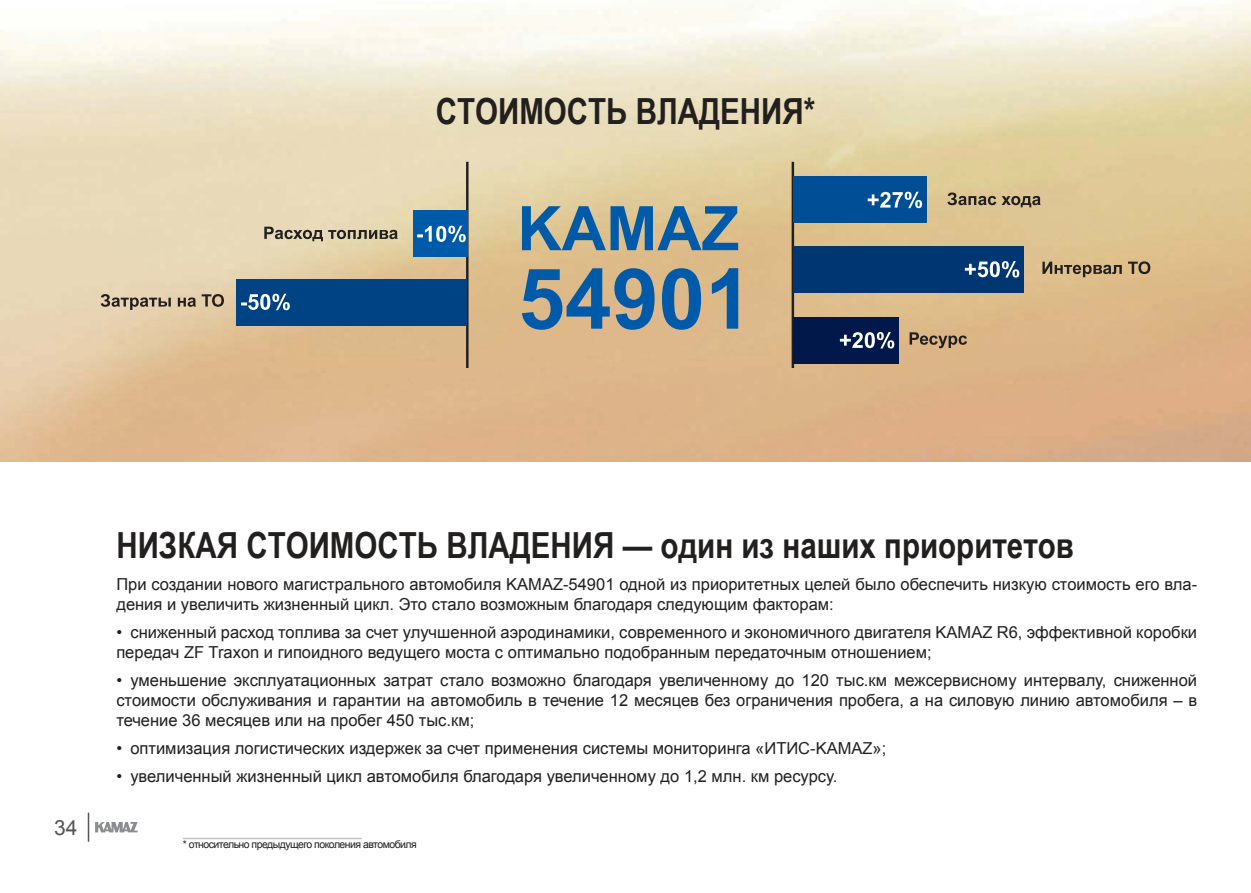
<style>
.page{position:relative;width:1251px;height:893px;background:#fff}
.page>*{position:absolute;margin:0;border:0;box-sizing:border-box;transform-origin:0 0}
.t1{font:700 36px "Arial Narrow";color:#221f1f}
.t2{font:21px "Arial";color:#555658}
.t3{font:16.5px/19.8px "Arial";color:#221f1f}
.t4{font:10.5px "Arial";letter-spacing:-.05em;color:#221f1f}
</style>
<div class="page">
<svg style="left:95px;top:822px;width:43px;height:10px"></svg>
<svg style="left:88px;top:813px;width:1px;height:29px"></svg>
<img style="left:0;top:0;width:1250px;height:461px">
<svg style="left:522px;top:268px;width:216px;height:62px;background:#738b98"></svg>
<svg style="left:522px;top:206px;width:216px;height:44px;background:#6c8d9c"></svg>
<hr style="left:466px;top:162px;width:2px;height:205px;background:#221f1f">
<hr style="left:791px;top:162px;width:3px;height:205px;background:#221f1f">
<div style="left:792px;top:177px;width:134px;height:46px;background:#004e96"></div>
<div style="left:792px;top:317px;width:106px;height:46px;background:#00194a"></div>
<div style="left:412px;top:211px;width:55px;height:46px;background:#005aaa"></div>
<div style="left:236px;top:279px;width:231px;height:46px;background:#004384"></div>
<div style="left:792px;top:246px;width:231px;height:46px;background:#003671"></div>
<svg style="left:867px;top:192px;width:54px;height:16px"></svg>
<svg style="left:417px;top:226px;width:48px;height:16px"></svg>
<svg style="left:839px;top:332px;width:55px;height:16px"></svg>
<svg style="left:964px;top:261px;width:55px;height:17px"></svg>
<svg style="left:241px;top:294px;width:49px;height:16px"></svg>
<svg style="left:264px;top:227px;width:133px;height:14px;background:#a29780"></svg>
<svg style="left:947px;top:193px;width:93px;height:14px"></svg>
<svg style="left:101px;top:294px;width:123px;height:16px;background:#ae9d85"></svg>
<svg style="left:1042px;top:261px;width:108px;height:16px;background:#a38c69"></svg>
<svg style="left:909px;top:332px;width:57px;height:16px"></svg>
<hr style="left:183px;top:838px;width:178px;height:1px;background:#c0c2c4">
<h1 class="t1" style="left:435px;top:84px;width:381px">СтоимоСть владения*</h1>
<p class="t2" style="left:54px;top:814px;width:25px">34</p>
<h1 class="t1" style="left:116px;top:518px;width:959px">низкая СтоимоСть владения — один из наших приоритетов</h1>
<p class="t3" style="left:116px;top:574px;width:1082px">При создании нового магистрального автомобиля KAMAZ-54901 одной из приоритетных целей было обеспечить низкую стоимость его вла&shy;дения и увеличить жизненный цикл. Это стало возможным благодаря следующим факторам:</p>
<p class="t3" style="left:116px;top:622px;width:1082px">• сниженный расход топлива за счет улучшенной аэродинамики, современного и экономичного двигателя KAMAZ R6, эффективной коробки передач ZF Traxon и гипоидного ведущего моста с оптимально подобранным передаточным отношением;</p>
<p class="t3" style="left:116px;top:670px;width:1082px;text-align:justify">• уменьшение эксплуатационных затрат стало возможно благодаря увеличенному до 120 тыс.км межсервисному интервалу, сниженной стоимости обслуживания и гарантии на автомобиль в течение 12 месяцев без ограничения пробега, а на силовую линию автомобиля – в течение 36 месяцев или на пробег 450 тыс.км;</p>
<p class="t3" style="left:116px;top:738px;width:771px">• оптимизация логистических издержек за счет применения системы мониторинга «ИТИС-KAMAZ»;</p>
<p class="t3" style="left:116px;top:767px;width:722px">• увеличенный жизненный цикл автомобиля благодаря увеличенному до 1,2 млн. км ресурсу.</p>
<p class="t4" style="left:183px;top:837px;width:235px">* относительно предыдущего поколения автомобиля</p>
</div>
